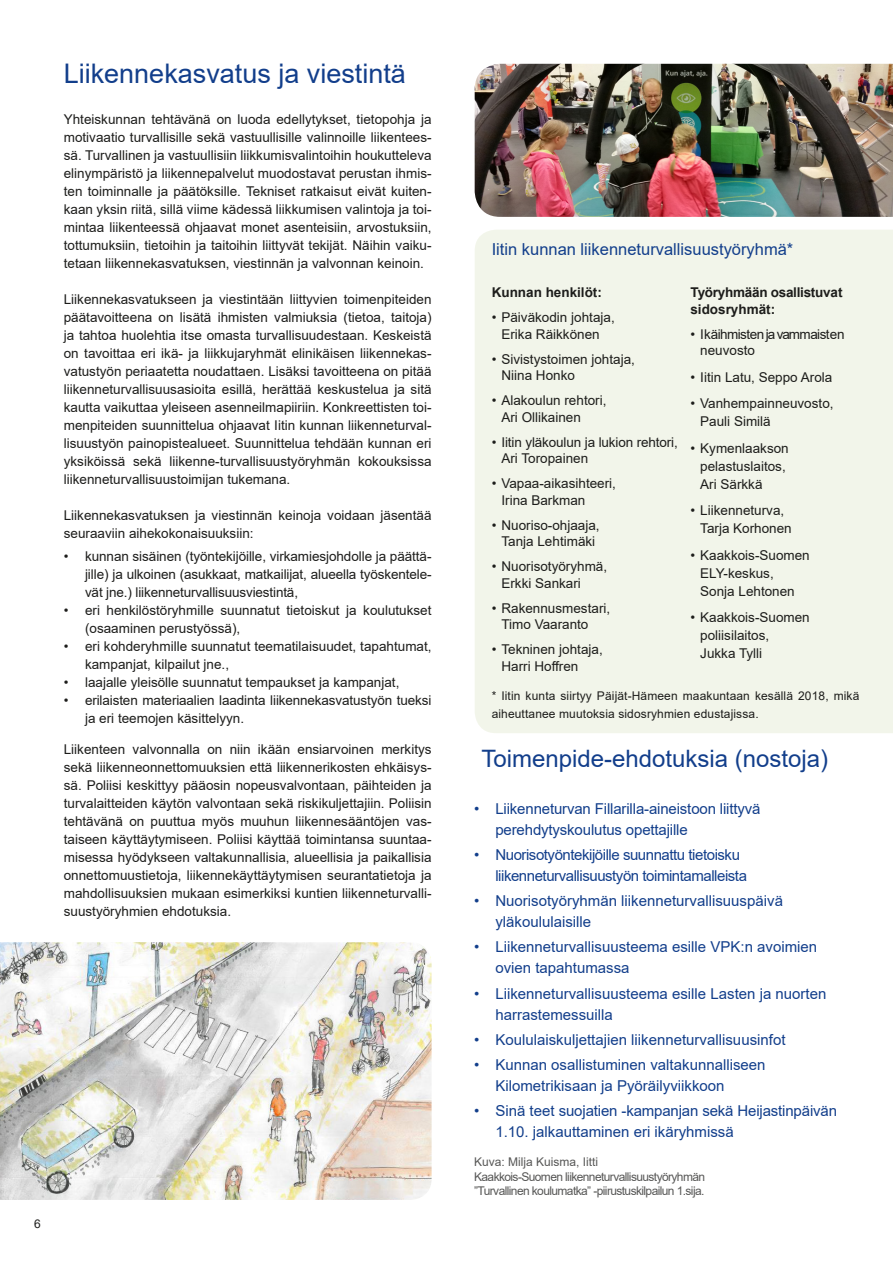
<style>
.page{position:relative;width:893px;height:1263px;background:#fff}
.page>*{position:absolute;margin:0;border:0;box-sizing:border-box;transform-origin:0 0}
.Otsikko{font:27px "Arial";color:#123e8b}
.Otsikko-2{font:24px "Arial";color:#123e8b}
.Väliotsikko{font:16.5px "Arial";color:#123e8b}
.t1{font:15px/21px "Arial";color:#123e8b}
.t2{font:15px/21px "Arial";letter-spacing:-.03em;color:#123e8b}
.Leipäteksti{font:13.5px/18px "Arial";color:#1d1d1b}
.Lista{font:700 13.5px/16.5px "Arial";letter-spacing:-.02em;color:#1d1d1b}
.Leipäteksti-2{font:13.5px/16.5px "Arial";letter-spacing:-.04em;color:#1d1d1b}
.Lista-2{font:700 13.5px "Arial";color:#1d1d1b}
.Taulukkoteksti{font:12px/14.4px "Arial";letter-spacing:-.05em;color:#575756}
.Leipäteksti-3{font:12px/18px "Arial";letter-spacing:.01em;color:#1d1d1b}
</style>
<div class="page">
<div style="left:475px;top:230px;width:418px;height:503px;background:#f2f5ea"></div>
<img style="left:0;top:942px;width:432px;height:258px">
<img style="left:475px;top:64px;width:418px;height:153px">
<p class="Otsikko" style="left:64px;top:55px;width:344px">Liikennekasvatus ja viestintä</p>
<p class="Leipäteksti" style="left:64px;top:110px;width:369px;text-align:justify">Yhteiskunnan tehtävänä on luoda edellytykset, tietopohja ja motivaatio turvallisille sekä vastuullisille valinnoille liikentees&shy;sä. Turvallinen ja vastuullisiin liikkumisvalintoihin houkutteleva elinympäristö ja liikennepalvelut muodostavat perustan ihmis&shy;ten toiminnalle ja päätöksille. Tekniset ratkaisut eivät kuiten&shy;kaan yksin riitä, sillä viime kädessä liikkumisen valintoja ja toi&shy;mintaa liikenteessä ohjaavat monet asenteisiin, arvostuksiin, tottumuksiin, tietoihin ja taitoihin liittyvät tekijät. Näihin vaiku&shy;tetaan liikennekasvatuksen, viestinnän ja valvonnan keinoin.</p>
<p class="Leipäteksti" style="left:64px;top:290px;width:369px;text-align:justify">Liikennekasvatukseen ja viestintään liittyvien toimenpiteiden päätavoitteena on lisätä ihmisten valmiuksia (tietoa, taitoja) ja tahtoa huolehtia itse omasta turvallisuudestaan. Keskeistä on tavoittaa eri ikä- ja liikkujaryhmät elinikäisen liikennekas&shy;vatustyön periaatetta noudattaen. Lisäksi tavoitteena on pitää liikenneturvallisuusasioita esillä, herättää keskustelua ja sitä kautta vaikuttaa yleiseen asenneilmapiiriin. Konkreettisten toi&shy;menpiteiden suunnittelua ohjaavat Iitin kunnan liikenneturval&shy;lisuustyön painopistealueet. Suunnittelua tehdään kunnan eri yksiköissä sekä liikenne-turvallisuustyöryhmän kokouksissa liikenneturvallisuustoimijan tukemana.</p>
<p class="Leipäteksti" style="left:64px;top:506px;width:369px">Liikennekasvatuksen ja viestinnän keinoja voidaan jäsentää seuraaviin aihekokonaisuuksiin:</p>
<p class="Leipäteksti" style="left:85px;top:547px;width:348px;text-align:justify;text-indent:-21px">• kunnan sisäinen (työntekijöille, virkamiesjohdolle ja päättä&shy;jille) ja ulkoinen (asukkaat, matkailijat, alueella työskentele&shy;vät jne.) liikenneturvallisuusviestintä,</p>
<p class="Leipäteksti" style="left:85px;top:601px;width:348px;text-indent:-21px">• eri henkilöstöryhmille suunnatut tietoiskut ja koulutukset (osaaminen perustyössä),</p>
<p class="Leipäteksti" style="left:85px;top:637px;width:348px;text-indent:-21px">• eri kohderyhmille suunnatut teematilaisuudet, tapahtumat, kampanjat, kilpailut jne.,</p>
<p class="Leipäteksti" style="left:64px;top:673px;width:337px">• laajalle yleisölle suunnatut tempaukset ja kampanjat,</p>
<p class="Leipäteksti" style="left:85px;top:691px;width:348px;text-indent:-21px">• erilaisten materiaalien laadinta liikennekasvatustyön tueksi ja eri teemojen käsittelyyn.</p>
<p class="Leipäteksti" style="left:64px;top:740px;width:369px;text-align:justify">Liikenteen valvonnalla on niin ikään ensiarvoinen merkitys sekä liikenneonnettomuuksien että liikennerikosten ehkäisys&shy;sä. Poliisi keskittyy pääosin nopeusvalvontaan, päihteiden ja turvalaitteiden käytön valvontaan sekä riskikuljettajiin. Poliisin tehtävänä on puuttua myös muuhun liikennesääntöjen vas&shy;taiseen käyttäytymiseen. Poliisi käyttää toimintansa suuntaa&shy;misessa hyödykseen valtakunnallisia, alueellisia ja paikallisia onnettomuustietoja, liikennekäyttäytymisen seurantatietoja ja mahdollisuuksien mukaan esimerkiksi kuntien liikenneturvalli&shy;suustyöryhmien ehdotuksia.</p>
<p class="Leipäteksti-3" style="left:34px;top:1215px;width:8px">6</p>
<p class="Väliotsikko" style="left:492px;top:238px;width:303px">Iitin kunnan liikenneturvallisuustyöryhmä*</p>
<p class="Lista-2" style="left:492px;top:283px;width:112px">Kunnan henkilöt:</p>
<p class="Leipäteksti" style="left:492px;top:309px;width:125px;line-height:16.5px;text-align:center">• Päiväkodin johtaja,<br>Erika Räikkönen</p>
<p class="Leipäteksti" style="left:501px;top:351px;width:135px;line-height:16.5px;text-indent:-10px">• Sivistystoimen johtaja,<br>Niina Honko</p>
<p class="Leipäteksti" style="left:501px;top:392px;width:107px;line-height:16.5px;text-indent:-10px">• Alakoulun rehtori,<br>Ari Ollikainen</p>
<p class="Leipäteksti" style="left:501px;top:434px;width:178px;line-height:16.5px;text-indent:-10px">• Iitin yläkoulun ja lukion rehtori,<br>Ari Toropainen</p>
<p class="Leipäteksti" style="left:501px;top:475px;width:116px;line-height:16.5px;text-indent:-10px">• Vapaa-aikasihteeri,<br>Irina Barkman</p>
<p class="Leipäteksti" style="left:492px;top:517px;width:110px;line-height:16.5px;text-align:center">• Nuoriso-ohjaaja,<br>Tanja Lehtimäki</p>
<p class="Leipäteksti" style="left:501px;top:558px;width:107px;line-height:16.5px;text-indent:-10px">• Nuorisotyöryhmä,<br>Erkki Sankari</p>
<p class="Leipäteksti" style="left:501px;top:600px;width:110px;line-height:16.5px;text-indent:-10px">• Rakennusmestari,<br>Timo Vaaranto</p>
<p class="Leipäteksti" style="left:501px;top:641px;width:103px;line-height:16.5px;text-indent:-10px">• Tekninen johtaja,<br>Harri Hoffren</p>
<p class="Lista" style="left:690px;top:284px;width:154px">Työryhmään osallistuvat sidosryhmät:</p>
<p class="Leipäteksti-2" style="left:700px;top:326px;width:146px;text-indent:-10px">• Ikäihmisten ja vammaisten neuvosto</p>
<p class="Leipäteksti" style="left:690px;top:368px;width:143px">• Iitin Latu, Seppo Arola</p>
<p class="Leipäteksti" style="left:700px;top:394px;width:135px;text-indent:-10px">• Vanhempainneuvosto,<br>Pauli Similä</p>
<p class="Leipäteksti" style="left:700px;top:439px;width:90px;text-indent:-10px">• Kymenlaakson pelastuslaitos,<br>Ari Särkkä</p>
<p class="Leipäteksti" style="left:700px;top:501px;width:93px;text-indent:-10px">• Liikenneturva,<br>Tarja Korhonen</p>
<p class="Leipäteksti" style="left:700px;top:546px;width:111px;text-indent:-10px">• Kaakkois-Suomen<br>ELY-keskus,<br>Sonja Lehtonen</p>
<p class="Leipäteksti" style="left:700px;top:608px;width:111px;text-indent:-10px">• Kaakkois-Suomen poliisilaitos,<br>Jukka Tylli</p>
<p class="Leipäteksti-3" style="left:492px;top:687px;width:369px">* Iitin kunta siirtyy Päijät-Hämeen maakuntaan kesällä 2018, mikä aiheuttanee muutoksia sidosryhmien edustajissa.</p>
<p class="Otsikko-2" style="left:481px;top:742px;width:348px">Toimenpide-ehdotuksia (nostoja)</p>
<p class="t1" style="left:495px;top:798px;width:267px;text-indent:-21px">• Liikenneturvan Fillarilla-aineistoon liittyvä perehdytyskoulutus opettajille</p>
<p class="t2" style="left:495px;top:844px;width:253px;text-indent:-21px">• Nuorisotyöntekijöille suunnattu tietoisku liikenneturvallisuustyön toimintamalleista</p>
<p class="t1" style="left:495px;top:890px;width:289px;text-indent:-21px">• Nuorisotyöryhmän liikenneturvallisuuspäivä yläkoululaisille</p>
<p class="t1" style="left:495px;top:936px;width:323px;text-indent:-21px">• Liikenneturvallisuusteema esille VPK:n avoimien ovien tapahtumassa</p>
<p class="t1" style="left:495px;top:983px;width:332px;text-indent:-21px">• Liikenneturvallisuusteema esille Lasten ja nuorten harrastemessuilla</p>
<p class="t1" style="left:474px;top:1029px;width:313px">• Koululaiskuljettajien liikenneturvallisuusinfot</p>
<p class="t1" style="left:495px;top:1054px;width:272px;text-indent:-21px">• Kunnan osallistuminen valtakunnalliseen<br>Kilometrikisaan ja Pyöräilyviikkoon</p>
<p class="t1" style="left:495px;top:1100px;width:343px;text-indent:-21px">• Sinä teet suojatien -kampanjan sekä Heijastinpäivän<br>1.10. jalkauttaminen eri ikäryhmissä</p>
<p class="Taulukkoteksti" style="left:474px;top:1154px;width:233px">Kuva: Milja Kuisma, Iitti<br>Kaakkois-Suomen liikenneturvallisuustyöryhmän ”Turvallinen koulumatka” -piirustuskilpailun 1.sija.</p>
</div>
